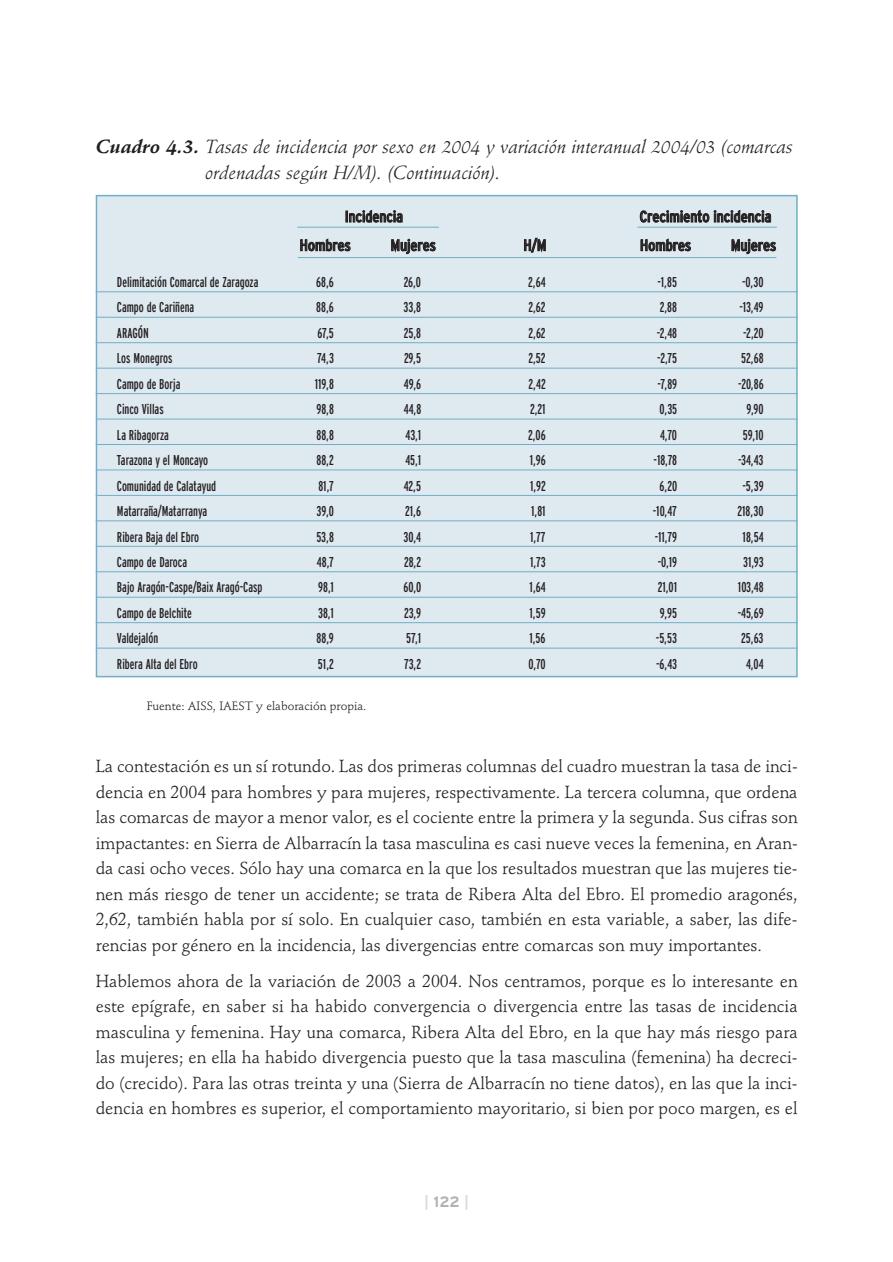
<style>
.page{position:relative;width:893px;height:1262px;background:#fff}
.page>*{position:absolute;margin:0;border:0;box-sizing:border-box;transform-origin:0 0}
.t1{font:italic 18.75px/25.5px "Stempel Schneidler";color:#231f20}
.t2{font:17.25px/25.5px "Stempel Schneidler";color:#231f20;text-align:justify}
.t3{font:condensed 15.75px "Interstate";letter-spacing:-.005em;color:#231f20}
.t4{font:700 15px "Interstate";color:#aeb3b7}
.t5{font:extra-condensed 14.25px "Interstate";color:#231f20}
.t6{font:12px "Stempel Schneidler";color:#231f20}
.s1{font-weight:700}
.s2{color:#dbdcdd}
</style>
<div class="page">
<div style="left:96px;top:196px;width:700px;height:480px;background:#dfe9f0"></div>
<div style="left:96px;top:195px;width:701px;height:482px;border:2px solid #71aec7"></div>
<hr style="left:298px;top:257px;width:478px;height:1px;background:#71aec7">
<hr style="left:96px;top:291px;width:701px;height:1px;background:#71aec7">
<hr style="left:96px;top:317px;width:701px;height:1px;background:#71aec7">
<hr style="left:96px;top:342px;width:701px;height:1px;background:#71aec7">
<hr style="left:96px;top:368px;width:701px;height:1px;background:#71aec7">
<hr style="left:96px;top:393px;width:701px;height:1px;background:#71aec7">
<hr style="left:96px;top:419px;width:701px;height:1px;background:#71aec7">
<hr style="left:96px;top:444px;width:701px;height:1px;background:#71aec7">
<hr style="left:96px;top:469px;width:701px;height:1px;background:#71aec7">
<hr style="left:96px;top:495px;width:701px;height:1px;background:#71aec7">
<hr style="left:96px;top:520px;width:701px;height:1px;background:#71aec7">
<hr style="left:96px;top:546px;width:701px;height:1px;background:#71aec7">
<hr style="left:96px;top:571px;width:701px;height:1px;background:#71aec7">
<hr style="left:96px;top:597px;width:701px;height:1px;background:#71aec7">
<hr style="left:96px;top:622px;width:701px;height:1px;background:#71aec7">
<hr style="left:96px;top:647px;width:701px;height:1px;background:#71aec7">
<hr style="left:297px;top:227px;width:142px;height:1px;background:#71aec7">
<hr style="left:637px;top:227px;width:139px;height:1px;background:#71aec7">
<p class="t1" style="left:205px;top:136px;width:589px;text-indent:-109px"><span class="s1">Cuadro 4.3.</span> Tasas de incidencia por sexo en 2004 y variación interanual 2004/03 (comarcas ordenadas según H/M). (Continuación).</p>
<p class="t3" style="left:345px;top:211px;width:60px">Incidencia</p>
<p class="t3" style="left:639px;top:211px;width:133px">Crecimiento incidencia</p>
<p class="t3" style="left:299px;top:239px;width:53px">Hombres</p>
<p class="t3" style="left:390px;top:239px;width:47px">Mujeres</p>
<p class="t3" style="left:523px;top:239px;width:25px">H/M</p>
<p class="t3" style="left:640px;top:239px;width:53px">Hombres</p>
<p class="t3" style="left:731px;top:239px;width:47px">Mujeres</p>
<p class="t5" style="left:117px;top:277px;width:143px">Delimitación Comarcal de Zaragoza</p>
<p class="t5" style="left:316px;top:277px;width:19px">68,6</p>
<p class="t5" style="left:403px;top:277px;width:19px">26,0</p>
<p class="t5" style="left:528px;top:277px;width:19px">2,64</p>
<p class="t5" style="left:657px;top:277px;width:21px">-1,85</p>
<p class="t5" style="left:742px;top:277px;width:23px">-0,30</p>
<p class="t5" style="left:117px;top:302px;width:79px">Campo de Cariñena</p>
<p class="t5" style="left:316px;top:302px;width:19px">88,6</p>
<p class="t5" style="left:403px;top:302px;width:19px">33,8</p>
<p class="t5" style="left:528px;top:302px;width:19px">2,62</p>
<p class="t5" style="left:659px;top:302px;width:19px">2,88</p>
<p class="t5" style="left:739px;top:302px;width:26px">-13,49</p>
<p class="t5" style="left:117px;top:327px;width:33px">ARAGÓN</p>
<p class="t5" style="left:317px;top:327px;width:18px">67,5</p>
<p class="t5" style="left:404px;top:327px;width:19px">25,8</p>
<p class="t5" style="left:528px;top:327px;width:19px">2,62</p>
<p class="t5" style="left:656px;top:327px;width:22px">-2,48</p>
<p class="t5" style="left:743px;top:327px;width:22px">-2,20</p>
<p class="t5" style="left:117px;top:353px;width:57px">Los Monegros</p>
<p class="t5" style="left:317px;top:353px;width:18px">74,3</p>
<p class="t5" style="left:404px;top:353px;width:19px">29,5</p>
<p class="t5" style="left:528px;top:353px;width:19px">2,52</p>
<p class="t5" style="left:657px;top:353px;width:22px">-2,75</p>
<p class="t5" style="left:741px;top:353px;width:24px">52,68</p>
<p class="t5" style="left:117px;top:378px;width:65px">Campo de Borja</p>
<p class="t5" style="left:315px;top:378px;width:21px">119,8</p>
<p class="t5" style="left:404px;top:378px;width:19px">49,6</p>
<p class="t5" style="left:528px;top:378px;width:19px">2,42</p>
<p class="t5" style="left:657px;top:378px;width:21px">-7,89</p>
<p class="t5" style="left:738px;top:378px;width:27px">-20,86</p>
<p class="t5" style="left:117px;top:404px;width:48px">Cinco Villas</p>
<p class="t5" style="left:316px;top:404px;width:19px">98,8</p>
<p class="t5" style="left:404px;top:404px;width:19px">44,8</p>
<p class="t5" style="left:530px;top:404px;width:17px">2,21</p>
<p class="t5" style="left:659px;top:404px;width:19px">0,35</p>
<p class="t5" style="left:746px;top:404px;width:19px">9,90</p>
<p class="t5" style="left:117px;top:429px;width:53px">La Ribagorza</p>
<p class="t5" style="left:316px;top:429px;width:19px">88,8</p>
<p class="t5" style="left:405px;top:429px;width:17px">43,1</p>
<p class="t5" style="left:528px;top:429px;width:19px">2,06</p>
<p class="t5" style="left:660px;top:429px;width:18px">4,70</p>
<p class="t5" style="left:743px;top:429px;width:22px">59,10</p>
<p class="t5" style="left:117px;top:455px;width:93px">Tarazona y el Moncayo</p>
<p class="t5" style="left:316px;top:455px;width:19px">88,2</p>
<p class="t5" style="left:405px;top:455px;width:17px">45,1</p>
<p class="t5" style="left:530px;top:455px;width:17px">1,96</p>
<p class="t5" style="left:653px;top:455px;width:25px">-18,78</p>
<p class="t5" style="left:738px;top:455px;width:27px">-34,43</p>
<p class="t5" style="left:117px;top:480px;width:101px">Comunidad de Calatayud</p>
<p class="t5" style="left:318px;top:480px;width:17px">81,7</p>
<p class="t5" style="left:404px;top:480px;width:19px">42,5</p>
<p class="t5" style="left:530px;top:480px;width:17px">1,92</p>
<p class="t5" style="left:659px;top:480px;width:19px">6,20</p>
<p class="t5" style="left:742px;top:480px;width:23px">-5,39</p>
<p class="t5" style="left:117px;top:506px;width:92px">Matarraña/Matarranya</p>
<p class="t5" style="left:316px;top:506px;width:19px">39,0</p>
<p class="t5" style="left:405px;top:506px;width:17px">21,6</p>
<p class="t5" style="left:531px;top:506px;width:16px">1,81</p>
<p class="t5" style="left:653px;top:506px;width:26px">-10,47</p>
<p class="t5" style="left:737px;top:506px;width:28px">218,30</p>
<p class="t5" style="left:117px;top:531px;width:84px">Ribera Baja del Ebro</p>
<p class="t5" style="left:316px;top:531px;width:19px">53,8</p>
<p class="t5" style="left:403px;top:531px;width:19px">30,4</p>
<p class="t5" style="left:530px;top:531px;width:17px">1,77</p>
<p class="t5" style="left:654px;top:531px;width:24px">-11,79</p>
<p class="t5" style="left:742px;top:531px;width:22px">18,54</p>
<p class="t5" style="left:117px;top:556px;width:72px">Campo de Daroca</p>
<p class="t5" style="left:317px;top:556px;width:18px">48,7</p>
<p class="t5" style="left:404px;top:556px;width:18px">28,2</p>
<p class="t5" style="left:530px;top:556px;width:17px">1,73</p>
<p class="t5" style="left:657px;top:556px;width:21px">-0,19</p>
<p class="t5" style="left:743px;top:556px;width:22px">31,93</p>
<p class="t5" style="left:117px;top:582px;width:147px">Bajo Aragón-Caspe/Baix Aragó-Casp</p>
<p class="t5" style="left:318px;top:582px;width:17px">98,1</p>
<p class="t5" style="left:403px;top:582px;width:19px">60,0</p>
<p class="t5" style="left:529px;top:582px;width:18px">1,64</p>
<p class="t5" style="left:657px;top:582px;width:21px">21,01</p>
<p class="t5" style="left:738px;top:582px;width:27px">103,48</p>
<p class="t5" style="left:117px;top:607px;width:76px">Campo de Belchite</p>
<p class="t5" style="left:318px;top:607px;width:17px">38,1</p>
<p class="t5" style="left:404px;top:607px;width:18px">23,9</p>
<p class="t5" style="left:529px;top:607px;width:18px">1,59</p>
<p class="t5" style="left:660px;top:607px;width:19px">9,95</p>
<p class="t5" style="left:737px;top:607px;width:27px">-45,69</p>
<p class="t5" style="left:117px;top:633px;width:43px">Valdejalón</p>
<p class="t5" style="left:316px;top:633px;width:19px">88,9</p>
<p class="t5" style="left:406px;top:633px;width:16px">57,1</p>
<p class="t5" style="left:529px;top:633px;width:18px">1,56</p>
<p class="t5" style="left:655px;top:633px;width:23px">-5,53</p>
<p class="t5" style="left:741px;top:633px;width:24px">25,63</p>
<p class="t5" style="left:117px;top:658px;width:82px">Ribera Alta del Ebro</p>
<p class="t5" style="left:318px;top:658px;width:17px">51,2</p>
<p class="t5" style="left:404px;top:658px;width:19px">73,2</p>
<p class="t5" style="left:528px;top:658px;width:19px">0,70</p>
<p class="t5" style="left:656px;top:658px;width:23px">-6,43</p>
<p class="t5" style="left:746px;top:658px;width:19px">4,04</p>
<p class="t6" style="left:147px;top:701px;width:221px">Fuente: AISS, IAEST y elaboración propia.</p>
<p class="t2" style="left:96px;top:755px;width:703px">La contestación es un sí rotundo. Las dos primeras columnas del cuadro muestran la tasa de inci&shy;dencia en 2004 para hombres y para mujeres, respectivamente. La tercera columna, que ordena las comarcas de mayor a menor valor, es el cociente entre la primera y la segunda. Sus cifras son impactantes: en Sierra de Albarracín la tasa masculina es casi nueve veces la femenina, en Aran&shy;da casi ocho veces. Sólo hay una comarca en la que los resultados muestran que las mujeres tie&shy;nen más riesgo de tener un accidente; se trata de Ribera Alta del Ebro. El promedio aragonés, 2,62, también habla por sí solo. En cualquier caso, también en esta variable, a saber, las dife&shy;rencias por género en la incidencia, las divergencias entre comarcas son muy importantes.</p>
<p class="t2" style="left:96px;top:970px;width:703px">Hablemos ahora de la variación de 2003 a 2004. Nos centramos, porque es lo interesante en este epígrafe, en saber si ha habido convergencia o divergencia entre las tasas de incidencia masculina y femenina. Hay una comarca, Ribera Alta del Ebro, en la que hay más riesgo para las mujeres; en ella ha habido divergencia puesto que la tasa masculina (femenina) ha decreci&shy;do (crecido). Para las otras treinta y una (Sierra de Albarracín no tiene datos), en las que la inci&shy;dencia en hombres es superior, el comportamiento mayoritario, si bien por poco margen, es el</p>
<p class="t4" style="left:424px;top:1196px;width:46px"><span class="s2">|</span> 122 <span class="s2">|</span></p>
</div>
